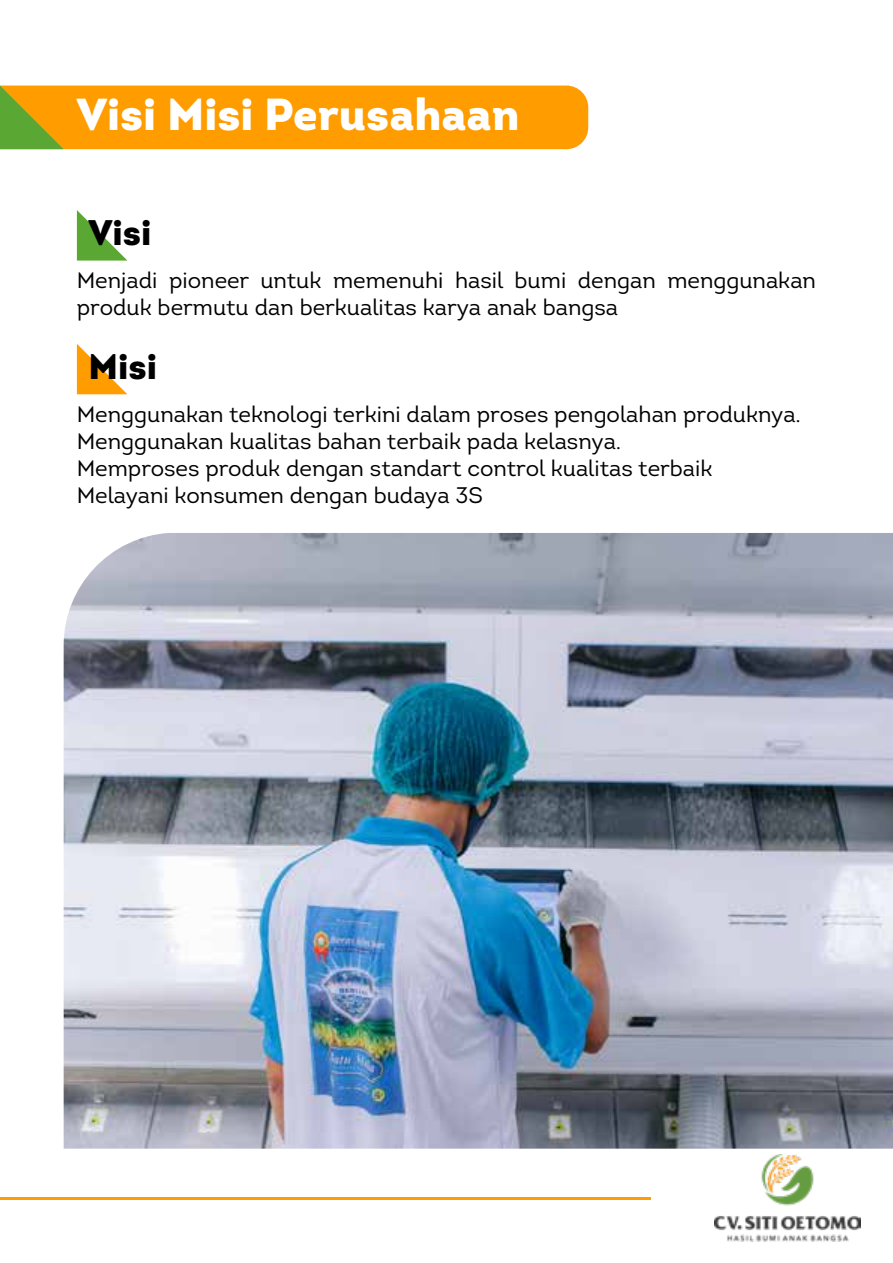
<style>
.page{position:relative;width:893px;height:1263px;background:#fff}
.page>*{position:absolute;margin:0;border:0;box-sizing:border-box;transform-origin:0 0}
.t1{font:900 44.7px "Intro";color:#fff}
.t2{font:900 35.55px "Intro";color:#000}
.t3{font:22.5px/27px "Intro";color:#000}
</style>
<div class="page">
<svg style="left:77px;top:210px;width:50px;height:51px"></svg>
<svg style="left:77px;top:344px;width:50px;height:50px"></svg>
<img style="left:64px;top:533px;width:829px;height:616px">
<div style="left:0;top:86px;width:588px;height:63px;background:#ff9d00"></div>
<hr style="left:0;top:1197px;width:651px;height:2px;background:#ff9d00">
<img style="left:714px;top:1155px;width:146px;height:87px">
<h1 class="t1" style="left:77px;top:85px;width:444px">Visi Misi Perusahaan</h1>
<h2 class="t2" style="left:88px;top:210px;width:65px">Visi</h2>
<p class="t3" style="left:77px;top:267px;width:741px">Menjadi pioneer untuk memenuhi hasil bumi dengan menggunakan produk bermutu dan berkualitas karya anak bangsa</p>
<h2 class="t2" style="left:88px;top:343px;width:70px">Misi</h2>
<p class="t3" style="left:77px;top:401px;width:726px">Menggunakan teknologi terkini dalam proses pengolahan produknya.<br>Menggunakan kualitas bahan terbaik pada kelasnya.<br>Memproses produk dengan standart control kualitas terbaik Melayani konsumen dengan budaya 3S</p>
</div>
